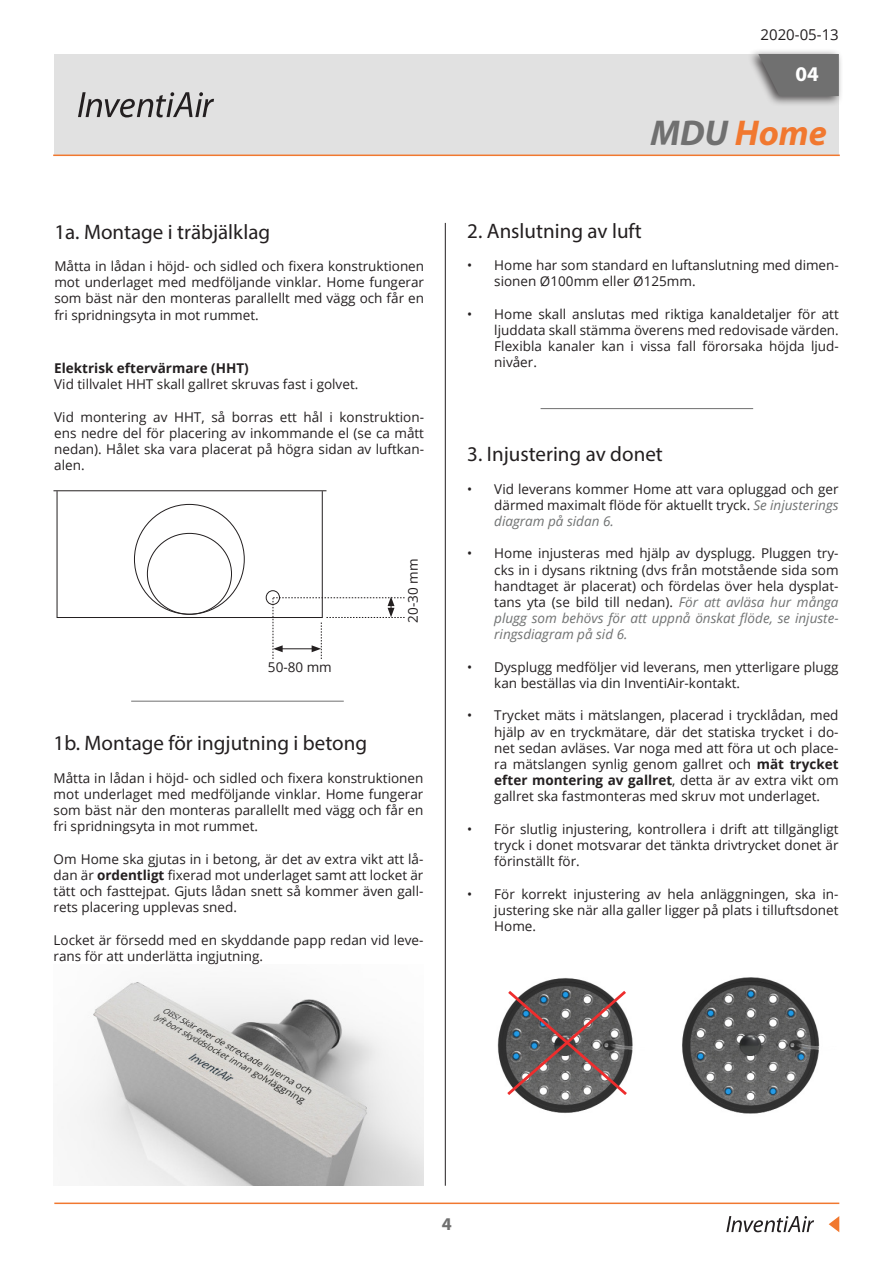
<style>
.page{position:relative;width:893px;height:1263px;background:#fff}
.page>*{position:absolute;margin:0;border:0;box-sizing:border-box;transform-origin:0 0}
.t1{font:italic 700 36px "Myriad Pro";color:#f1782f}
.t2{font:21px "Myriad Pro";color:#231f20}
.t3{font:700 21px "Myriad Pro";color:#fff}
.t4{font:700 18px "Myriad Pro";color:#707070}
.t5{font:15px "Open Sans";color:#231f20}
.t6{font:13.5px/16.2px "Open Sans";color:#231f20;text-align:justify}
.t7{font:700 13.5px "Open Sans";color:#231f20}
.s1{font-weight:700}
.s2{color:#707070}
.s3{font-style:italic;color:#707272}
</style>
<div class="page">
<img style="left:75px;top:982px;width:348px;height:204px">
<svg style="left:726px;top:1216px;width:88px;height:16px"></svg>
<svg style="left:829px;top:1216px;width:10px;height:16px"></svg>
<hr style="left:54px;top:1202px;width:785px;height:2px;background:#f1782f">
<div style="left:54px;top:54px;width:785px;height:101px;background:#e1e1e1"></div>
<svg style="left:78px;top:92px;width:136px;height:25px"></svg>
<div style="left:748px;top:48px;width:96px;height:58px;background:#231f20;opacity:.75"></div>
<svg style="left:758px;top:54px;width:81px;height:42px;background:#777"></svg>
<hr style="left:53px;top:155px;width:787px;height:1px;background:#f1782f">
<hr style="left:445px;top:223px;width:1px;height:963px;background:#231f20">
<hr style="left:131px;top:701px;width:213px;height:1px;background:#707070">
<hr style="left:541px;top:408px;width:212px;height:1px;background:#707070">
<img style="left:682px;top:977px;width:138px;height:137px">
<img style="left:497px;top:978px;width:136px;height:135px">
<svg style="left:504px;top:988px;width:126px;height:110px;background:#756b6c"></svg>
<svg style="left:273px;top:597px;width:132px;height:62px"></svg>
<hr style="left:53px;top:490px;width:273px;height:1px;background:#231f20">
<div style="left:57px;top:491px;width:266px;height:127px;border:1px solid #231f20"></div>
<div style="left:147px;top:533px;width:85px;height:82px;border:1px solid #231f20;border-radius:50%"></div>
<div style="left:266px;top:590px;width:14px;height:15px;border:1px solid #231f20;border-radius:50%"></div>
<p class="t2" style="left:54px;top:219px;width:217px">1a. Montage i träbjälklag</p>
<p class="t6" style="left:54px;top:258px;width:371px">Måtta in lådan i höjd- och sidled och fixera konstruktionen mot underlaget med medföljande vinklar. Home fungerar som bäst när den monteras parallellt med vägg och får en fri spridningsyta in mot rummet.</p>
<p class="t7" style="left:54px;top:359px;width:196px">Elektrisk eftervärmare (HHT)</p>
<p class="t6" style="left:54px;top:376px;width:306px">Vid tillvalet HHT skall gallret skruvas fast i golvet.</p>
<p class="t6" style="left:54px;top:408px;width:371px">Vid montering av HHT, så borras ett hål i konstruktion&shy;ens nedre del för placering av inkommande el (se ca mått nedan). Hålet ska vara placerat på högra sidan av luftkan&shy;alen.</p>
<p class="t6" style="left:268px;top:659px;width:65px">50-80 mm</p>
<p class="t6" style="left:404px;top:622px;width:65px;rotate:-90deg">20-30 mm</p>
<p class="t2" style="left:54px;top:730px;width:315px">1b. Montage för ingjutning i betong</p>
<p class="t6" style="left:54px;top:769px;width:371px">Måtta in lådan i höjd- och sidled och fixera konstruktionen mot underlaget med medföljande vinklar. Home fungerar som bäst när den monteras parallellt med vägg och får en fri spridningsyta in mot rummet.</p>
<p class="t6" style="left:54px;top:850px;width:371px">Om Home ska gjutas in i betong, är det av extra vikt att lå&shy;dan är <span class="s1">ordentligt</span> fixerad mot underlaget samt att locket är tätt och fasttejpat. Gjuts lådan snett så kommer även gall&shy;rets placering upplevas sned.</p>
<p class="t6" style="left:54px;top:931px;width:371px">Locket är försedd med en skyddande papp redan vid leve&shy;rans för att underlätta ingjutning.</p>
<p class="t5" style="left:761px;top:24px;width:80px">2020-05-13</p>
<p class="t3" style="left:795px;top:60px;width:25px">04</p>
<p class="t1" style="left:651px;top:109px;width:178px"><span class="s2">MDU</span> Home</p>
<p class="t2" style="left:467px;top:218px;width:176px">2. Anslutning av luft</p>
<p class="t6" style="left:494px;top:257px;width:346px;text-indent:-27px">• Home har som standard en luftanslutning med dimen&shy;sionen Ø100mm eller Ø125mm.</p>
<p class="t6" style="left:494px;top:305px;width:346px;text-indent:-27px">• Home skall anslutas med riktiga kanaldetaljer för att ljuddata skall stämma överens med redovisade värden.<br>Flexibla kanaler kan i vissa fall förorsaka höjda ljud&shy;nivåer.</p>
<p class="t2" style="left:467px;top:441px;width:197px">3. Injustering av donet</p>
<p class="t6" style="left:494px;top:480px;width:346px;text-indent:-27px">• Vid leverans kommer Home att vara opluggad och ger därmed maximalt flöde för aktuellt tryck. <span class="s3">Se injusterings diagram på sidan 6.</span></p>
<p class="t6" style="left:494px;top:545px;width:346px;text-indent:-27px">• Home injusteras med hjälp av dysplugg. Pluggen try&shy;cks in i dysans riktning (dvs från motstående sida som handtaget är placerat) och fördelas över hela dysplat&shy;tans yta (se bild till nedan). <span class="s3">För att avläsa hur många plugg som behövs för att uppnå önskat flöde, se injuste&shy;ringsdiagram på sid 6.</span></p>
<p class="t6" style="left:494px;top:658px;width:346px;text-indent:-27px">• Dysplugg medföljer vid leverans, men ytterligare plugg kan beställas via din InventiAir-kontakt.</p>
<p class="t6" style="left:494px;top:707px;width:346px;text-indent:-27px">• Trycket mäts i mätslangen, placerad i trycklådan, med hjälp av en tryckmätare, där det statiska trycket i do&shy;net sedan avläses. Var noga med att föra ut och place&shy;ra mätslangen synlig genom gallret och <span class="s1">mät trycket efter montering av gallret</span>, detta är av extra vikt om gallret ska fastmonteras med skruv mot underlaget.</p>
<p class="t6" style="left:494px;top:820px;width:346px;text-indent:-27px">• För slutlig injustering, kontrollera i drift att tillgängligt tryck i donet motsvarar det tänkta drivtrycket donet är förinställt för.</p>
<p class="t6" style="left:494px;top:885px;width:346px;text-indent:-27px">• För korrekt injustering av hela anläggningen, ska in&shy;justering ske när alla galler ligger på plats i tilluftsdonet Home.</p>
<p class="t4" style="left:442px;top:1212px;width:11px">4</p>
</div>
